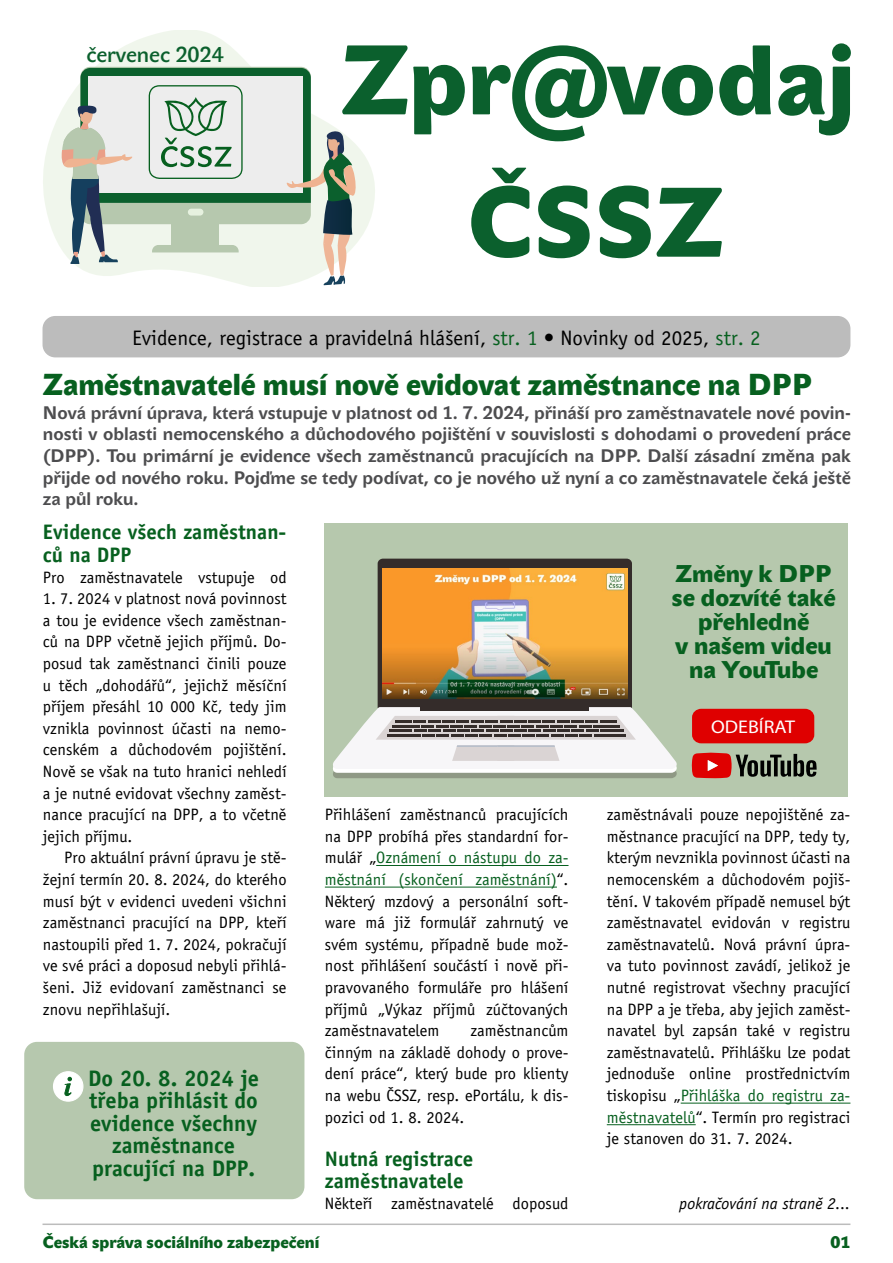
<style>
.page{position:relative;width:893px;height:1263px;background:#fff}
.page>*{position:absolute;margin:0;border:0;box-sizing:border-box;transform-origin:0 0}
.t1{font:30px "John Sans Black Pro";color:#07601f}
.t2{font:24px/24px "John Sans Black Pro";color:#07601f;text-align:center}
.t3{font:700 22.5px/22.5px "Officina Sans CE";color:#07601f;text-align:center}
.t4{font:21.3px "John Sans Medium Pro";color:#0b602d}
.t5{font:21px "Officina Sans CE";color:#000}
.t6{font:700 21px/22.5px "Officina Sans CE";color:#07601f}
.t7{font:18.45px "Myriad Pro";color:#fff;scale:1.09 1}
.t8{font:700 18px/21.6px "John Sans Text Pro";color:#4d4d4f;text-align:justify}
.t9{font:16.5px/21.6px "Officina Sans CE";color:#000;text-align:justify}
.t10{font:16.5px "John Sans Black Pro";color:#07601f}
.t11{font:italic 16.5px "Officina Sans CE";color:#000}
.s1{color:#07601f}
</style>
<div class="page">
<hr style="left:43px;top:1223px;width:807px;height:2px;background:#bcbcbc">
<hr style="left:376px;top:865px;width:192px;height:1px;background:#07601f">
<hr style="left:325px;top:887px;width:232px;height:1px;background:#07601f">
<hr style="left:681px;top:1103px;width:169px;height:1px;background:#07601f">
<hr style="left:607px;top:1124px;width:89px;height:1px;background:#07601f">
<div style="left:43px;top:316px;width:807px;height:41px;background:#bcbcbc;border-radius:13px"></div>
<svg style="left:471px;top:168px;width:58px;height:90px"></svg>
<svg style="left:538px;top:186px;width:52px;height:72px"></svg>
<svg style="left:599px;top:186px;width:52px;height:72px"></svg>
<svg style="left:657px;top:188px;width:65px;height:69px"></svg>
<svg style="left:719px;top:45px;width:52px;height:71px"></svg>
<svg style="left:778px;top:43px;width:73px;height:92px"></svg>
<svg style="left:472px;top:45px;width:241px;height:96px"></svg>
<svg style="left:43px;top:31px;width:284px;height:255px"></svg>
<svg style="left:62px;top:45px;width:403px;height:240px"></svg>
<div style="left:24px;top:1042px;width:280px;height:157px;background:#b6c8ae;border-radius:13px"></div>
<div style="left:53px;top:1072px;width:30px;height:29px;background:#fff;border-radius:50%"></div>
<div style="left:53px;top:1071px;width:30px;height:31px;border:1px solid #fff;border-radius:50%"></div>
<svg style="left:64px;top:1077px;width:8px;height:19px"></svg>
<div style="left:324px;top:523px;width:524px;height:273px;background:#b6c8ad"></div>
<svg style="left:333px;top:559px;width:344px;height:219px"></svg>
<div style="left:692px;top:709px;width:122px;height:34px;background:#df0000;border-radius:9px"></div>
<svg style="left:692px;top:753px;width:125px;height:25px"></svg>
<img style="left:383px;top:569px;width:244px;height:129px">
<p class="t4" style="left:86px;top:43px;width:139px">červenec 2024</p>
<p class="t5" style="left:132px;top:326px;width:630px">Evidence, registrace a pravidelná hlášení, <span class="s1">str. 1</span> • Novinky od 2025, <span class="s1">str. 2</span></p>
<h1 class="t1" style="left:43px;top:367px;width:771px">Zaměstnavatelé musí nově evidovat zaměstnance na DPP</h1>
<p class="t8" style="left:43px;top:402px;width:809px">Nová právní úprava, která vstupuje v platnost od 1. 7. 2024, přináší pro zaměstnavatele nové povin&shy;nosti v oblasti nemocenského a důchodového pojištění v souvislosti s dohodami o provedení práce (DPP). Tou primární je evidence všech zaměstnanců pracujících na DPP. Další zásadní změna pak přijde od nového roku. Pojďme se tedy podívat, co je nového už nyní a co zaměstnavatele čeká ještě za půl roku.</p>
<p class="t6" style="left:43px;top:521px;width:245px">Evidence všech zaměstnan&shy;ců na DPP</p>
<p class="t9" style="left:43px;top:566px;width:245px">Pro zaměstnavatele vstupuje od</p>
<p class="t9" style="left:43px;top:588px;width:245px">1. 7. 2024 v platnost nová povinnost a tou je evidence všech zaměstnan&shy;ců na DPP včetně jejich příjmů. Do&shy;posud tak zaměstnanci činili pouze u těch „dohodářů“, jejichž měsíční příjem přesáhl 10 000 Kč, tedy jim vznikla povinnost účasti na nemo&shy;cenském a důchodovém pojištění.<br>Nově se však na tuto hranici nehledí a je nutné evidovat všechny zaměst&shy;nance pracující na DPP, a to včetně jejich příjmu.</p>
<p class="t9" style="left:43px;top:847px;width:245px;text-indent:21px">Pro aktuální právní úpravu je stě&shy;žejní termín 20. 8. 2024, do kterého musí být v evidenci uvedeni všichni zaměstnanci pracující na DPP, kteří nastoupili před 1. 7. 2024, pokračují ve své práci a doposud nebyli přihlá&shy;šeni. Již evidovaní zaměstnanci se znovu nepřihlašují.</p>
<h3 class="t3" style="left:88px;top:1067px;width:172px">Do 20. 8. 2024 je třeba přihlásit do evidence všechny zaměstnance pracující na DPP.</h3>
<p class="t9" style="left:325px;top:804px;width:245px">Přihlášení zaměstnanců pracujících na DPP probíhá přes standardní for&shy;mulář „<span class="s1">Oznámení o nástupu do za&shy;městnání (skončení zaměstnání)</span>“.<br>Některý mzdový a personální soft&shy;ware má již formulář zahrnutý ve svém systému, případně bude mož&shy;nost přihlášení součástí i nově při&shy;pravovaného formuláře pro hlášení příjmů „Výkaz příjmů zúčtovaných zaměstnavatelem</p>
<p class="t9" style="left:325px;top:1020px;width:245px;text-indent:146px">zaměstnancům činným na základě dohody o prove&shy;dení práce“, který bude pro klienty na webu ČSSZ, resp. ePortálu, k dis&shy;pozici od 1. 8. 2024.</p>
<p class="t6" style="left:325px;top:1148px;width:150px">Nutná registrace zaměstnavatele</p>
<p class="t9" style="left:325px;top:1193px;width:245px">Někteří zaměstnavatelé doposud</p>
<h2 class="t2" style="left:672px;top:561px;width:165px">Změny k DPP se dozvíté také přehledně<br>v našem videu na YouTube</h2>
<p class="t7" style="left:711px;top:715px;width:79px">ODEBÍRAT</p>
<p class="t9" style="left:607px;top:804px;width:245px">zaměstnávali pouze nepojištěné za&shy;městnance pracující na DPP, tedy ty, kterým nevznikla povinnost účasti na nemocenském a důchodovém pojiš&shy;tění. V takovém případě nemusel být zaměstnavatel evidován v registru zaměstnavatelů. Nová právní úpra&shy;va tuto povinnost zavádí, jelikož je nutné registrovat všechny pracující na DPP a je třeba, aby jejich zaměst&shy;navatel byl zapsán také v registru zaměstnavatelů. Přihlášku lze podat jednoduše online prostřednictvím tiskopisu „<span class="s1">Přihláška do registru za&shy;městnavatelů</span>“. Termín pro registraci je stanoven do 31. 7. 2024.</p>
<p class="t11" style="left:679px;top:1194px;width:172px">pokračování na straně 2...</p>
<p class="t10" style="left:43px;top:1232px;width:278px">Česká správa sociálního zabezpečení</p>
<p class="t10" style="left:830px;top:1232px;width:21px">01</p>
</div>
